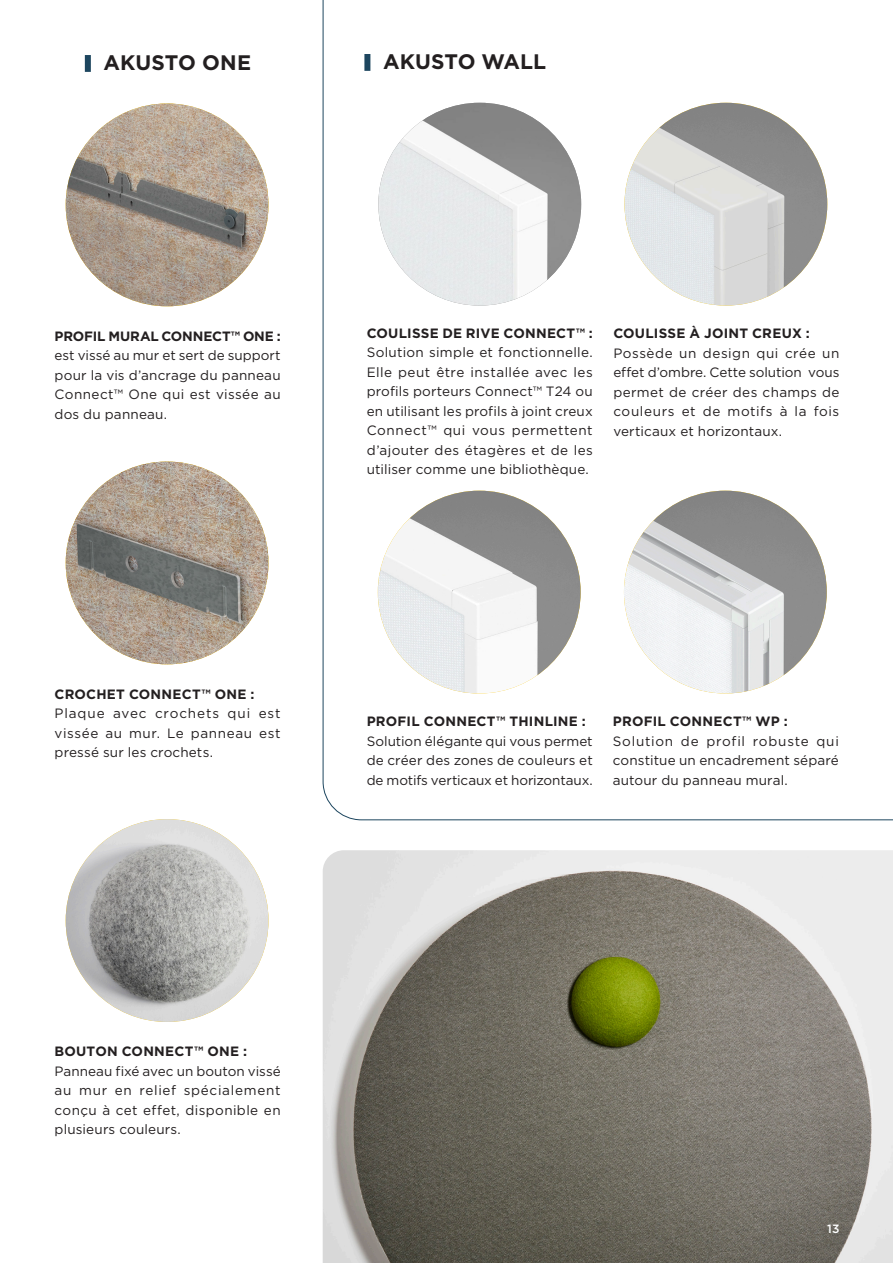
<style>
.page{position:relative;width:893px;height:1263px;background:#fff}
.page>*{position:absolute;margin:0;border:0;box-sizing:border-box;transform-origin:0 0}
.Magic_Texte{font:700 21px "Gotham";color:#231f20}
.Magic_Texte-2{font:13.5px/19.5px "Gotham";letter-spacing:.015em;color:#231f20;text-align:justify}
.Magic_Texte-3{font:700 13.5px "Gotham";letter-spacing:.015em;color:#231f20}
.Magic_Texte-4{font:700 13.5px "Gotham";letter-spacing:-.01em;color:#231f20}
.t1{font:500 12px "Gotham";color:#fff}
</style>
<div class="page">
<svg style="left:323px;top:0;width:570px;height:820px"></svg>
<div style="left:85px;top:55px;width:6px;height:17px;background:#1d465f"></div>
<img style="left:66px;top:103px;width:203px;height:203px;border-radius:101px">
<img style="left:66px;top:819px;width:203px;height:203px;border-radius:101px">
<img style="left:66px;top:461px;width:203px;height:203px;border-radius:101px">
<div style="left:364px;top:54px;width:6px;height:17px;background:#1d465f"></div>
<img style="left:624px;top:103px;width:203px;height:203px;border-radius:101px">
<img style="left:378px;top:491px;width:203px;height:202px;border-radius:101px">
<img style="left:624px;top:491px;width:203px;height:202px;border-radius:101px">
<img style="left:378px;top:103px;width:203px;height:203px;border-radius:101px">
<img style="left:323px;top:850px;width:570px;height:413px">
<p class="Magic_Texte" style="left:104px;top:49px;width:149px">AKUSTO ONE</p>
<p class="Magic_Texte" style="left:383px;top:48px;width:164px">AKUSTO WALL</p>
<p class="Magic_Texte-4" style="left:55px;top:327px;width:228px">PROFIL MURAL CONNECT™ ONE :</p>
<p class="Magic_Texte-2" style="left:55px;top:345px;width:228px">est vissé au mur et sert de support pour la vis d’ancrage du panneau Connect™ One qui est vissée au dos du panneau.</p>
<p class="Magic_Texte-3" style="left:55px;top:685px;width:201px">CROCHET CONNECT™ ONE :</p>
<p class="Magic_Texte-2" style="left:55px;top:703px;width:228px">Plaque avec crochets qui est vissée au mur. Le panneau est pressé sur les crochets.</p>
<p class="Magic_Texte-3" style="left:367px;top:324px;width:228px">COULISSE DE RIVE CONNECT™ :</p>
<p class="Magic_Texte-2" style="left:367px;top:342px;width:228px">Solution simple et fonctionnelle.<br>Elle peut être installée avec les profils porteurs Connect™ T24 ou en utilisant les profils à joint creux Connect™ qui vous permettent d’ajouter des étagères et de les utiliser comme une bibliothèque.</p>
<p class="Magic_Texte-3" style="left:613px;top:325px;width:198px">COULISSE À JOINT CREUX :</p>
<p class="Magic_Texte-2" style="left:613px;top:343px;width:228px">Possède un design qui crée un effet d’ombre. Cette solution vous permet de créer des champs de couleurs et de motifs à la fois verticaux et horizontaux.</p>
<p class="Magic_Texte-3" style="left:367px;top:713px;width:221px">PROFIL CONNECT™ THINLINE :</p>
<p class="Magic_Texte-2" style="left:367px;top:731px;width:228px">Solution élégante qui vous permet de créer des zones de couleurs et de motifs verticaux et horizontaux.</p>
<p class="Magic_Texte-3" style="left:613px;top:713px;width:177px">PROFIL CONNECT™ WP :</p>
<p class="Magic_Texte-2" style="left:613px;top:731px;width:228px">Solution de profil robuste qui constitue un encadrement séparé autour du panneau mural.</p>
<p class="Magic_Texte-3" style="left:55px;top:1042px;width:194px">BOUTON CONNECT™ ONE :</p>
<p class="Magic_Texte-2" style="left:55px;top:1061px;width:228px">Panneau fixé avec un bouton vissé au mur en relief spécialement conçu à cet effet, disponible en plusieurs couleurs.</p>
<p class="t1" style="left:827px;top:1221px;width:14px">13</p>
</div>
